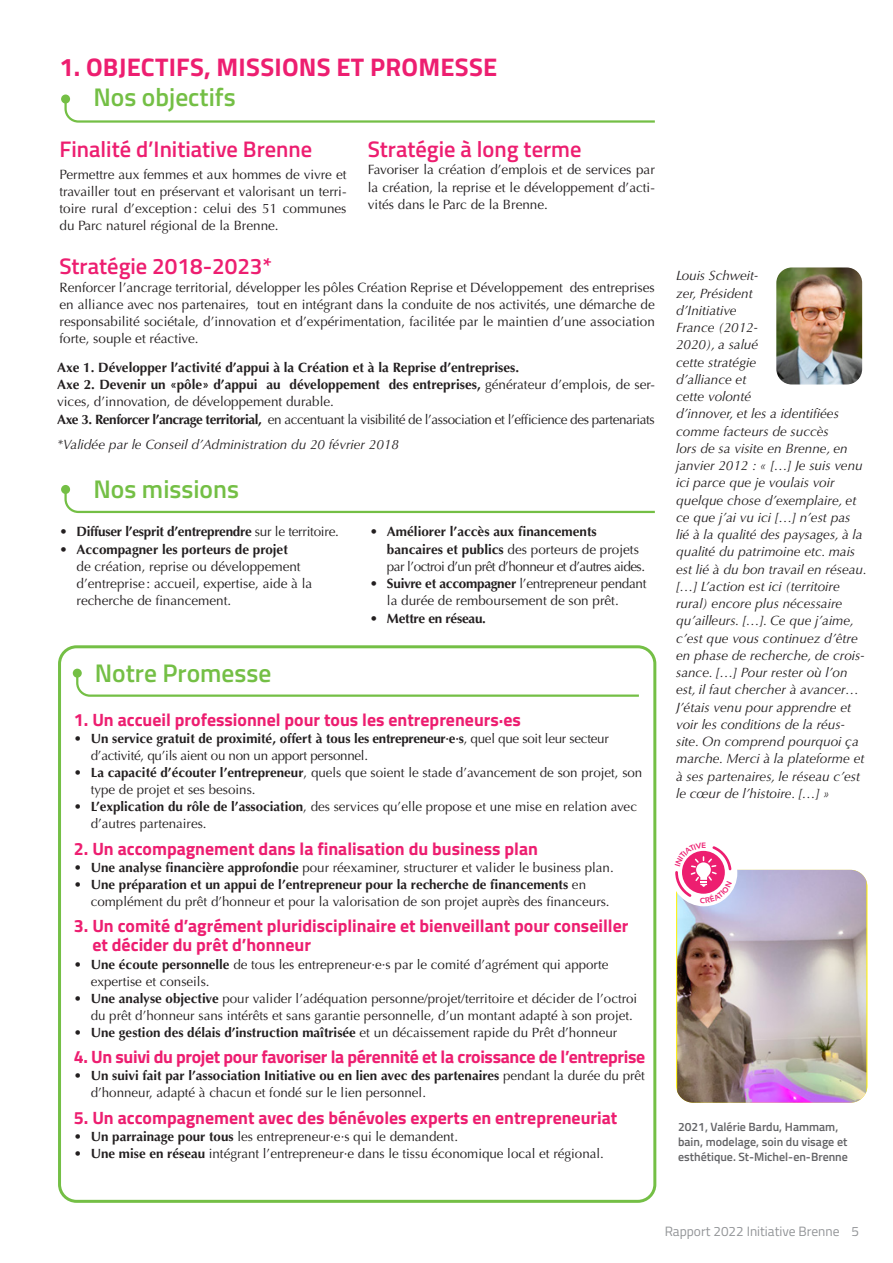
<style>
.page{position:relative;width:893px;height:1263px;background:#fff}
.page>*{position:absolute;margin:0;border:0;box-sizing:border-box;transform-origin:0 0}
.Style_de_paragraphe{font:700 25.5px "Titillium Web";letter-spacing:.01em;color:#ed1e70}
.titre2{font:600 25.5px "Titillium Web";color:#74bf45}
.Style_de_paragraphe-2{font:600 25.5px "Titillium Web";color:#74bf45}
.Sous_titre{font:600 22.5px "Titillium Web";color:#ed1e70}
.Sous_titre-2{font:700 17.85px/19.4px "Titillium Web";color:#ed1e70}
.Sous_titre-3{font:700 17.85px "Titillium Web";letter-spacing:-.02em;color:#ed1e70}
.Texte_rapport{font:13.5px/17.2px "Optima LT";color:#231f20;text-align:justify}
.Texte_rapport-2{font:italic 13.5px/17.2px "Optima LT";color:#231f20}
.Texte_rapport-3{font:13.5px/17.2px "Optima LT";letter-spacing:-.04em;color:#231f20}
.Texte_rapport-4{font:13.5px "Optima LT";letter-spacing:-.03em;color:#231f20}
.Texte_rapport-5{font:700 13.5px "Optima LT";color:#231f20}
.Texte_rapport-6{font:700 13.5px "Optima LT";letter-spacing:-.02em;color:#231f20}
.Texte_rapport-7{font:13.5px "Titillium Web";color:#939598}
.t1{font:13.35px/17.1px "Optima LT";color:#231f20}
.t2{font:13.35px/17.1px "Optima LT";letter-spacing:-.02em;color:#231f20}
.t3{font:700 13.35px "Optima LT";color:#231f20}
.Legende{font:600 12px/15px "Titillium Web";color:#636366}
.s1{font-weight:700}
.s2{font-weight:400}
</style>
<div class="page">
<img style="left:677px;top:870px;width:189px;height:233px">
<img style="left:776px;top:267px;width:86px;height:117px">
<div style="left:58px;top:645px;width:598px;height:558px;border:3px solid #74bf45;border-radius:17px"></div>
<svg style="left:64px;top:99px;width:591px;height:24px"></svg>
<div style="left:61px;top:95px;width:9px;height:9px;background:#74bf45;border-radius:50%"></div>
<svg style="left:64px;top:489px;width:591px;height:25px"></svg>
<div style="left:61px;top:485px;width:9px;height:9px;background:#74bf45;border-radius:50%"></div>
<svg style="left:76px;top:678px;width:563px;height:19px"></svg>
<div style="left:73px;top:669px;width:9px;height:9px;background:#74bf45;border-radius:50%"></div>
<div style="left:671px;top:840px;width:66px;height:66px;background:#fff;border-radius:50%"></div>
<svg style="left:675px;top:846px;width:58px;height:57px"></svg>
<p class="Style_de_paragraphe" style="left:60px;top:47px;width:439px">1. OBJECTIFS, MISSIONS ET PROMESSE</p>
<p class="Style_de_paragraphe-2" style="left:94px;top:78px;width:144px">Nos objectifs</p>
<p class="Sous_titre" style="left:60px;top:132px;width:254px">Finalité d’Initiative Brenne</p>
<p class="Texte_rapport" style="left:60px;top:166px;width:289px">Permettre aux femmes et aux hommes de vivre et travailler tout en préservant et valorisant un terri&shy;toire rural d’exception: celui des 51 communes du Parc naturel régional de la Brenne.</p>
<p class="Sous_titre" style="left:368px;top:132px;width:215px">Stratégie à long terme</p>
<p class="Texte_rapport" style="left:368px;top:161px;width:289px">Favoriser la création d’emplois et de services par la création, la reprise et le développement d’acti&shy;vités dans le Parc de la Brenne.</p>
<p class="Sous_titre" style="left:60px;top:250px;width:214px">Stratégie 2018-2023*</p>
<p class="Texte_rapport" style="left:60px;top:279px;width:597px">Renforcer l’ancrage territorial, développer les pôles Création Reprise et Développement des entreprises en alliance avec nos partenaires, tout en intégrant dans la conduite de nos activités, une démarche de responsabilité sociétale, d’innovation et d’expérimentation, facilitée par le maintien d’une association forte, souple et réactive.</p>
<p class="Texte_rapport-5" style="left:57px;top:359px;width:464px">Axe 1. Développer l’activité d’appui à la Création et à la Reprise d’entreprises.</p>
<p class="Texte_rapport" style="left:57px;top:376px;width:599px"><span class="s1">Axe 2. Devenir un «pôle» d’appui au développement des entreprises,</span> générateur d’emplois, de ser&shy;vices, d’innovation, de développement durable.</p>
<p class="Texte_rapport-4" style="left:57px;top:411px;width:599px"><span class="s1">Axe 3. Renforcer l’ancrage territorial,</span> en accentuant la visibilité de l’association et l’efficience des partenariats</p>
<p class="Texte_rapport-2" style="left:57px;top:436px;width:343px">*Validée par le Conseil d’Administration du 20 février 2018</p>
<p class="titre2" style="left:94px;top:470px;width:147px">Nos missions</p>
<p class="Texte_rapport-6" style="left:60px;top:524px;width:281px">• Diffuser l’esprit d’entreprendre <span class="s2">sur le territoire.</span></p>
<p class="Texte_rapport" style="left:77px;top:541px;width:237px;text-align:left;text-indent:-17px">• <span class="s1">Accompagner les porteurs de projet<br></span>de création, reprise ou développement d’entreprise : accueil, expertise, aide à la recherche de financement.</p>
<p class="Texte_rapport-3" style="left:387px;top:523px;width:260px;text-indent:-17px">• <span class="s1">Améliorer l’accès aux financements bancaires et publics</span> des porteurs de projets par l’octroi d’un prêt d’honneur et d’autres aides.</p>
<p class="Texte_rapport" style="left:387px;top:575px;width:261px;text-indent:-17px">• <span class="s1">Suivre et accompagner</span> l’entrepreneur pendant la durée de remboursement de son prêt.</p>
<p class="Texte_rapport-6" style="left:370px;top:610px;width:118px">• Mettre en réseau.</p>
<p class="titre2" style="left:95px;top:654px;width:178px">Notre Promesse</p>
<p class="Sous_titre-2" style="left:74px;top:709px;width:449px">1. Un accueil professionnel pour tous les entrepreneurs·es</p>
<p class="t2" style="left:91px;top:730px;width:520px;text-indent:-17px">• <span class="s1">Un service gratuit de proximité, offert à tous les entrepreneur·e·s</span>, quel que soit leur secteur d’activité, qu’ils aient ou non un apport personnel.</p>
<p class="t1" style="left:91px;top:764px;width:553px;text-indent:-17px">• <span class="s1">La capacité d’écouter l’entrepreneur</span>, quels que soient le stade d’avancement de son projet, son type de projet et ses besoins.</p>
<p class="t1" style="left:91px;top:798px;width:548px;text-indent:-17px">• <span class="s1">L’explication du rôle de l’association</span>, des services qu’elle propose et une mise en relation avec d’autres partenaires.</p>
<p class="Sous_titre-2" style="left:74px;top:838px;width:466px">2. Un accompagnement dans la finalisation du business plan</p>
<p class="t1" style="left:74px;top:859px;width:541px">• <span class="s1">Une analyse financière approfondie</span> pour réexaminer, structurer et valider le business plan.</p>
<p class="t1" style="left:91px;top:876px;width:520px;text-indent:-17px">• <span class="s1">Une préparation et un appui de l’entrepreneur pour la recherche de financements</span> en complément du prêt d’honneur et pour la valorisation de son projet auprès des financeurs.</p>
<p class="Sous_titre-2" style="left:92px;top:915px;width:537px;text-indent:-18px">3. Un comité d’agrément pluridisciplinaire et bienveillant pour conseiller et décider du prêt d’honneur</p>
<p class="t1" style="left:91px;top:956px;width:519px;text-indent:-17px"><span class="s1">• Une écoute personnelle</span> de tous les entrepreneur·e·s par le comité d’agrément qui apporte expertise et conseils.</p>
<p class="t1" style="left:91px;top:990px;width:548px;text-indent:-17px">• <span class="s1">Une analyse objective</span> pour valider l’adéquation personne/projet/territoire et décider de l’octroi du prêt d’honneur sans intérêts et sans garantie personnelle, d’un montant adapté à son projet.</p>
<p class="t3" style="left:74px;top:1024px;width:545px">• Une gestion des délais d’instruction maîtrisée <span class="s2">et un décaissement rapide du Prêt d’honneur</span></p>
<p class="Sous_titre-3" style="left:74px;top:1043px;width:573px">4. Un suivi du projet pour favoriser la pérennité et la croissance de l’entreprise</p>
<p class="t1" style="left:91px;top:1067px;width:556px;text-indent:-17px"><span class="s1">• Un suivi fait par l’association Initiative ou en lien avec des partenaires</span> pendant la durée du prêt d’honneur, adapté à chacun et fondé sur le lien personnel.</p>
<p class="Sous_titre-2" style="left:74px;top:1107px;width:545px">5. Un accompagnement avec des bénévoles experts en entrepreneuriat</p>
<p class="t1" style="left:74px;top:1128px;width:386px">• <span class="s1">Un parrainage pour tous</span> les entrepreneur·e·s qui le demandent.</p>
<p class="t1" style="left:74px;top:1145px;width:531px">• <span class="s1">Une mise en réseau</span> intégrant l’entrepreneur·e dans le tissu économique local et régional.</p>
<p class="Texte_rapport-2" style="left:676px;top:267px;width:192px">Louis Schweit-<br>zer, Président<br>d’Initiative<br>France (2012-<br>2020), a salué<br>cette stratégie<br>d’alliance et<br>cette volonté<br>d’innover, et les a identifiées comme facteurs de succès<br>lors de sa visite en Brenne, en janvier 2012 : « […] Je suis venu ici parce que je voulais voir quelque chose d’exemplaire, et ce que j’ai vu ici […] n’est pas lié à la qualité des paysages, à la qualité du patrimoine etc. mais est lié à du bon travail en réseau. […] L’action est ici (territoire rural) encore plus nécessaire qu’ailleurs. […]. Ce que j’aime, c’est que vous continuez d’être en phase de recherche, de crois&shy;sance. […] Pour rester où l’on est, il faut chercher à avancer…<br>J’étais venu pour apprendre et voir les conditions de la réus&shy;site. On comprend pourquoi ça marche. Merci à la plateforme et à ses partenaires, le réseau c’est le cœur de l’histoire. […] »</p>
<p class="Legende" style="left:678px;top:1119px;width:171px">2021, Valérie Bardu, Hammam, bain, modelage, soin du visage et esthétique. St-Michel-en-Brenne</p>
<p class="Texte_rapport-7" style="left:665px;top:1221px;width:196px">Rapport 2022 Initiative Brenne 5</p>
</div>
